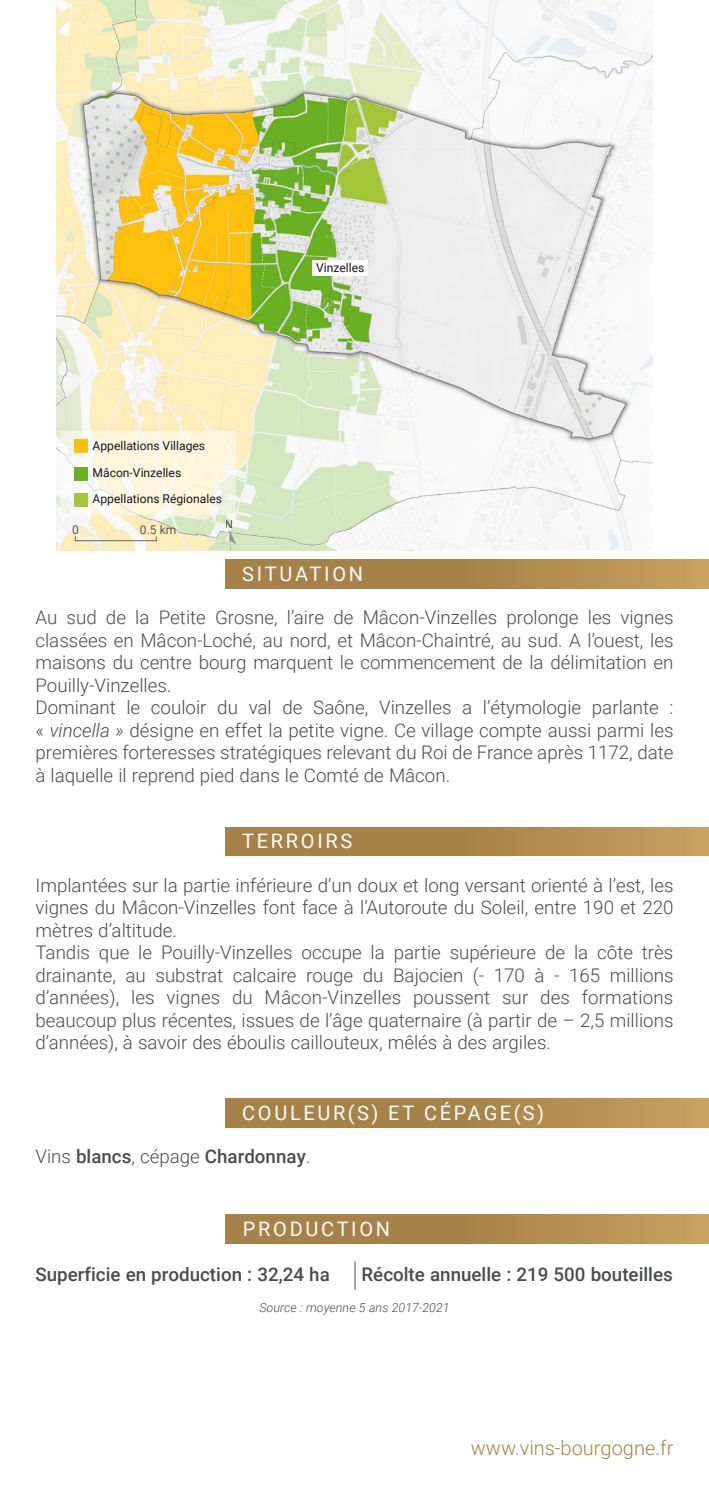
<style>
.page{position:relative;width:709px;height:1489px;background:#fff}
.page>*{position:absolute;margin:0;border:0;box-sizing:border-box;transform-origin:0 0}
.Texte_courant_normal{font:20px "Roboto";letter-spacing:.135em;color:#fff}
.t1{font:300 20px "Roboto";color:#a78248}
.Texte_courant_normal-2{font:300 18.75px/22.5px "Roboto";color:#4b4c4d;text-align:justify}
.Texte_courant_normal-3{font:500 18.75px "Roboto";color:#4b4c4d}
.Texte_courant_normal-4{font:italic 300 12.5px "Roboto";color:#4b4c4d}
.t2{font:12px/26px "Roboto";color:#1a171b}
.t3{font:12px "Roboto";color:#58585a}
.t4{font:12px "Helvetica";color:#646567}
.s1{font-style:italic}
.s2{font-weight:300}
</style>
<div class="page">
<img style="left:57px;top:0;width:595px;height:550px">
<hr style="left:75px;top:540px;width:81px;height:1px;background:#646567">
<img style="left:220px;top:528px;width:18px;height:18px">
<svg style="left:60px;top:431px;width:175px;height:84px;fill:#fdf6dc"></svg>
<div style="left:74px;top:467px;width:13px;height:13px;background:#69b022"></div>
<div style="left:74px;top:493px;width:13px;height:13px;background:#a4c538"></div>
<div style="left:74px;top:440px;width:13px;height:13px;background:#ffc00d"></div>
<div style="left:312px;top:260px;width:56px;height:15px;background:#fff"></div>
<div style="left:225px;top:559px;width:484px;height:29px;background:linear-gradient(to right,#9e7a42,#c19a5a)"></div>
<div style="left:225px;top:827px;width:484px;height:28px;background:linear-gradient(to right,#9e7a42,#c19a5a)"></div>
<div style="left:225px;top:1098px;width:484px;height:29px;background:linear-gradient(to right,#9e7a42,#c19a5a)"></div>
<div style="left:225px;top:1214px;width:484px;height:28px;background:linear-gradient(to right,#9e7a42,#c19a5a)"></div>
<hr style="left:354px;top:1261px;width:2px;height:28px;background:#6c6d70">
<p class="t2" style="left:316px;top:254px;width:50px">Vinzelles</p>
<p class="t2" style="left:93px;top:432px;width:114px">Appellations Villages</p>
<p class="t2" style="left:93px;top:459px;width:131px">Mâcon-Vinzelles<br>Appellations Régionales</p>
<p class="t3" style="left:72px;top:521px;width:8px">0</p>
<p class="t3" style="left:140px;top:521px;width:38px">0.5 km</p>
<p class="t4" style="left:225px;top:515px;width:10px">N</p>
<p class="Texte_courant_normal" style="left:242px;top:560px;width:122px">SITUATION</p>
<p class="Texte_courant_normal-2" style="left:35px;top:605px;width:639px">Au sud de la Petite Grosne, l’aire de Mâcon-Vinzelles prolonge les vignes classées en Mâcon-Loché, au nord, et Mâcon-Chaintré, au sud. A l’ouest, les maisons du centre bourg marquent le commencement de la délimitation en Pouilly-Vinzelles.</p>
<p class="Texte_courant_normal-2" style="left:35px;top:695px;width:639px">Dominant le couloir du val de Saône, Vinzelles a l’étymologie parlante : « <span class="s1">vincella »</span> désigne en effet la petite vigne. Ce village compte aussi parmi les premières forteresses stratégiques relevant du Roi de France après 1172, date à laquelle il reprend pied dans le Comté de Mâcon.</p>
<p class="Texte_courant_normal" style="left:242px;top:826px;width:112px">TERROIRS</p>
<p class="Texte_courant_normal-2" style="left:35px;top:873px;width:639px">Implantées sur la partie inférieure d’un doux et long versant orienté à l’est, les vignes du Mâcon-Vinzelles font face à l’Autoroute du Soleil, entre 190 et 220 mètres d’altitude.</p>
<p class="Texte_courant_normal-2" style="left:35px;top:940px;width:639px">Tandis que le Pouilly-Vinzelles occupe la partie supérieure de la côte très drainante, au substrat calcaire rouge du Bajocien (- 170 à - 165 millions d’années), les vignes du Mâcon-Vinzelles poussent sur des formations beaucoup plus récentes, issues de l’âge quaternaire (à partir de – 2,5 millions d’années), à savoir des éboulis caillouteux, mêlés à des argiles.</p>
<p class="Texte_courant_normal" style="left:242px;top:1098px;width:303px">COULEUR(S) ET CÉPAGE(S)</p>
<p class="Texte_courant_normal-3" style="left:35px;top:1142px;width:276px"><span class="s2">Vins</span> blancs<span class="s2">, cépage</span> Chardonnay<span class="s2">.</span></p>
<p class="Texte_courant_normal" style="left:243px;top:1214px;width:149px">PRODUCTION</p>
<p class="Texte_courant_normal-3" style="left:35px;top:1260px;width:296px">Superficie en production : 32,24 ha</p>
<p class="Texte_courant_normal-3" style="left:361px;top:1260px;width:313px">Récolte annuelle : 219 500 bouteilles</p>
<p class="Texte_courant_normal-4" style="left:259px;top:1298px;width:192px">Source : moyenne 5 ans 2017-2021</p>
<p class="t1" style="left:471px;top:1433px;width:204px">www.vins-bourgogne.fr</p>
</div>
